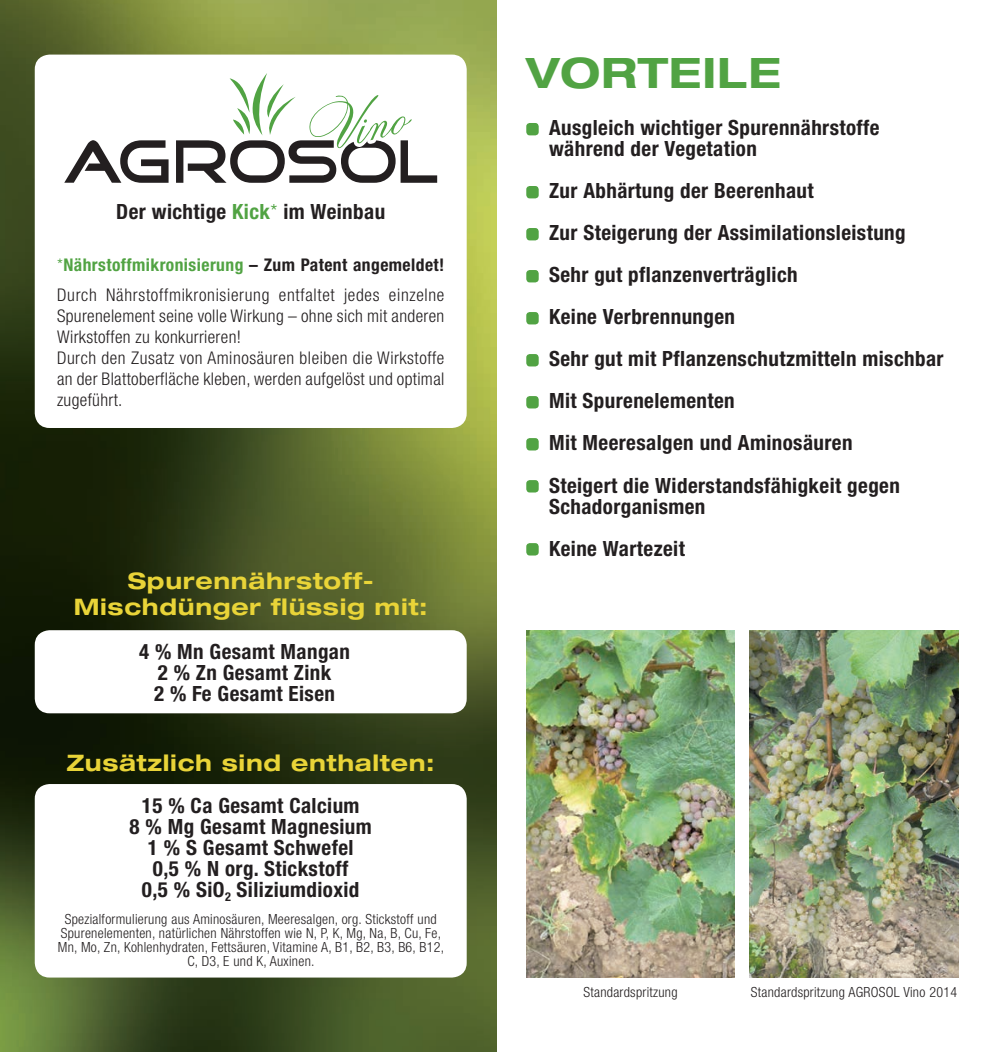
<style>
.page{position:relative;width:993px;height:1052px;background:#fff}
.page>*{position:absolute;margin:0;border:0;box-sizing:border-box;transform-origin:0 0}
.t1{font:70.88px "Cecily";color:#51a343}
.t2{font:700 expanded 42px "Helvetica Neue";letter-spacing:.02em;color:#51a343}
.t3{font:700 expanded 22.75px "Helvetica Neue";letter-spacing:.03em;color:#e9d438}
.t4{font:700 condensed 21px/21px "Helvetica Neue";letter-spacing:.02em;color:#231f20}
.t5{font:300 condensed 17.5px/21px "Helvetica Neue";letter-spacing:.02em;color:#231f20;text-align:justify}
.t6{font:700 condensed 17.5px "Helvetica Neue";letter-spacing:.025em;color:#51a343}
.t7{font:300 condensed 14px/14px "Helvetica Neue";letter-spacing:.02em;color:#231f20;text-align:center}
.s1{color:#51a343}
.s2{font-weight:300;color:#51a343}
.s3{font-weight:300}
.s4{color:#231f20}
</style>
<div class="page">
<img style="left:0;top:0;width:496px;height:1052px">
<img style="left:749px;top:630px;width:208px;height:347px">
<img style="left:526px;top:630px;width:208px;height:347px">
<div style="left:526px;top:123px;width:12px;height:12px;background:#51a343;border-radius:4px"></div>
<div style="left:526px;top:186px;width:12px;height:12px;background:#51a343;border-radius:4px"></div>
<div style="left:526px;top:228px;width:12px;height:12px;background:#51a343;border-radius:4px"></div>
<div style="left:526px;top:270px;width:12px;height:12px;background:#51a343;border-radius:4px"></div>
<div style="left:526px;top:312px;width:12px;height:12px;background:#51a343;border-radius:4px"></div>
<div style="left:526px;top:354px;width:12px;height:12px;background:#51a343;border-radius:4px"></div>
<div style="left:526px;top:396px;width:12px;height:12px;background:#51a343;border-radius:4px"></div>
<div style="left:526px;top:438px;width:12px;height:12px;background:#51a343;border-radius:4px"></div>
<div style="left:526px;top:480px;width:12px;height:12px;background:#51a343;border-radius:4px"></div>
<div style="left:526px;top:543px;width:12px;height:12px;background:#51a343;border-radius:4px"></div>
<div style="left:35px;top:55px;width:431px;height:373px;background:#fff;border-radius:15px"></div>
<div style="left:35px;top:630px;width:431px;height:83px;background:#fff;border-radius:15px"></div>
<div style="left:35px;top:784px;width:431px;height:193px;background:#fff;border-radius:15px"></div>
<svg style="left:64px;top:140px;width:104px;height:43px"></svg>
<svg style="left:176px;top:73px;width:261px;height:110px"></svg>
<p class="t1" style="left:290px;top:98px;width:109px;rotate:-14deg">Vino</p>
<p class="t4" style="left:116px;top:200px;width:270px">Der wichtige <span class="s1">Kick</span><span class="s2">*</span> im Weinbau</p>
<p class="t6" style="left:57px;top:254px;width:388px"><span class="s3">*</span>Nährstoffmikronisierung <span class="s4">– Zum Patent angemeldet!</span></p>
<p class="t5" style="left:57px;top:284px;width:388px">Durch Nährstoffmikronisierung entfaltet jedes einzelne Spurenelement seine volle Wirkung – ohne sich mit anderen Wirkstoffen zu konkurrieren!</p>
<p class="t5" style="left:57px;top:347px;width:388px">Durch den Zusatz von Aminosäuren bleiben die Wirkstoffe an der Blattoberfläche kleben, werden aufgelöst und optimal zugeführt.</p>
<p class="t3" style="left:128px;top:566px;width:247px">Spurennährstoff-</p>
<p class="t3" style="left:74px;top:592px;width:355px">Mischdünger flüssig mit:</p>
<p class="t4" style="left:139px;top:640px;width:212px">4 % Mn Gesamt Mangan</p>
<p class="t4" style="left:158px;top:661px;width:175px">2 % Zn Gesamt Zink</p>
<p class="t4" style="left:154px;top:682px;width:182px">2 % Fe Gesamt Eisen</p>
<p class="t3" style="left:67px;top:748px;width:369px">Zusätzlich sind enthalten:</p>
<p class="t4" style="left:142px;top:795px;width:219px">15 % Ca Gesamt Calcium</p>
<p class="t4" style="left:130px;top:816px;width:243px">8 % Mg Gesamt Magnesium</p>
<p class="t4" style="left:148px;top:837px;width:207px">1 % S Gesamt Schwefel</p>
<p class="t4" style="left:153px;top:858px;width:197px">0,5 % N org. Stickstoff</p>
<p class="t4" style="left:142px;top:879px;width:219px">0,5 % SiO<sub>2</sub> Siliziumdioxid</p>
<p class="t7" style="left:58px;top:912px;width:387px">Spezialformulierung aus Aminosäuren, Meeresalgen, org. Stickstoff und Spurenelementen, natürlichen Nährstoffen wie N, P, K, Mg, Na, B, Cu, Fe, Mn, Mo, Zn, Kohlenhydraten, Fettsäuren, Vitamine A, B1, B2, B3, B6, B12, C, D3, E und K, Auxinen.</p>
<p class="t2" style="left:526px;top:46px;width:256px">VORTEILE</p>
<p class="t4" style="left:549px;top:117px;width:332px">Ausgleich wichtiger Spurennährstoffe</p>
<p class="t4" style="left:549px;top:138px;width:209px">während der Vegetation</p>
<p class="t4" style="left:549px;top:180px;width:266px">Zur Abhärtung der Beerenhaut</p>
<p class="t4" style="left:549px;top:222px;width:358px">Zur Steigerung der Assimilationsleistung</p>
<p class="t4" style="left:549px;top:264px;width:250px">Sehr gut pflanzenverträglich</p>
<p class="t4" style="left:549px;top:306px;width:187px">Keine Verbrennungen</p>
<p class="t4" style="left:549px;top:348px;width:396px">Sehr gut mit Pflanzenschutzmitteln mischbar</p>
<p class="t4" style="left:549px;top:390px;width:187px">Mit Spurenelementen</p>
<p class="t4" style="left:549px;top:432px;width:305px">Mit Meeresalgen und Aminosäuren</p>
<p class="t4" style="left:549px;top:474px;width:352px">Steigert die Widerstandsfähigkeit gegen<br>Schadorganismen</p>
<p class="t4" style="left:549px;top:537px;width:137px">Keine Wartezeit</p>
<p class="t7" style="left:583px;top:985px;width:96px">Standardspritzung</p>
<p class="t7" style="left:750px;top:985px;width:208px">Standardspritzung AGROSOL Vino 2014</p>
</div>
